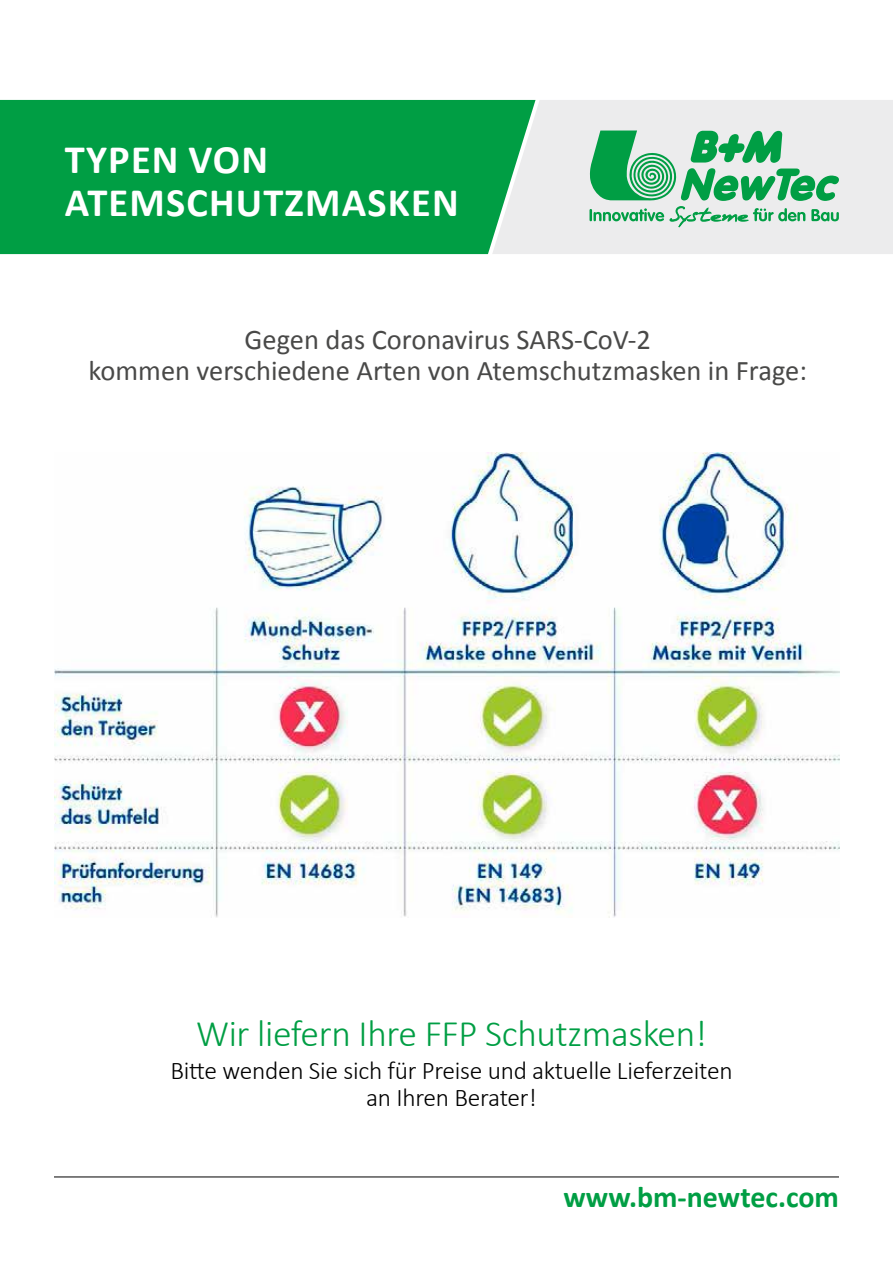
<style>
.page{position:relative;width:893px;height:1263px;background:#fff}
.page>*{position:absolute;margin:0;border:0;box-sizing:border-box;transform-origin:0 0}
.t1{font:700 40.5px/43px "Calibri";letter-spacing:.03em;color:#fff}
.t2{font:300 37.5px "Calibri";letter-spacing:-.01em;color:#009e44}
.t3{font:700 30px "Calibri";color:#009e44}
.t4{font:28.5px/31.3px "Calibri";color:#494948;text-align:center}
.t5{font:300 25.5px/27px "Calibri";letter-spacing:-.01em;color:#000;text-align:center}
</style>
<div class="page">
<img style="left:55px;top:453px;width:784px;height:465px">
<div style="left:535px;top:100px;width:358px;height:154px;background:#ececed"></div>
<div style="left:0;top:100px;width:535px;height:154px;background:#009e44"></div>
<svg style="left:589px;top:130px;width:250px;height:98px"></svg>
<hr style="left:54px;top:1176px;width:785px;height:1px;background:#000">
<h1 class="t1" style="left:65px;top:138px;width:395px">TYPEN VON<br>ATEMSCHUTZMASKEN</h1>
<p class="t4" style="left:88px;top:324px;width:720px">Gegen das Coronavirus SARS-CoV-2<br>kommen verschiedene Arten von Atemschutzmasken in Frage:</p>
<h2 class="t2" style="left:196px;top:1010px;width:512px">Wir liefern Ihre FFP Schutzmasken!</h2>
<p class="t5" style="left:170px;top:1056px;width:564px">Bitte wenden Sie sich für Preise und aktuelle Lieferzeiten an Ihren Berater!</p>
<p class="t3" style="left:563px;top:1177px;width:277px">www.bm-newtec.com</p>
</div>
